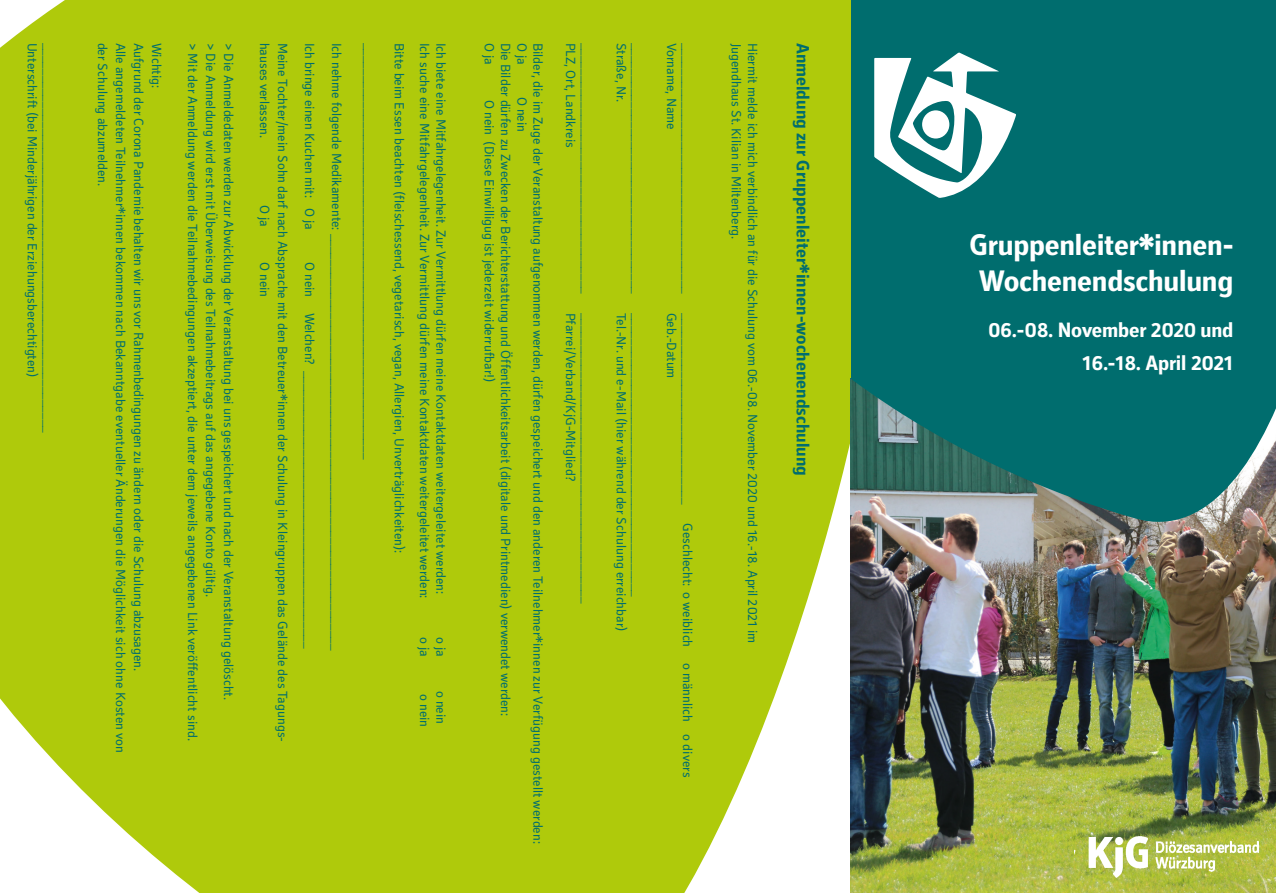
<style>
.page{position:relative;width:1276px;height:893px;background:#fff}
.page>*{position:absolute;margin:0;border:0;box-sizing:border-box;transform-origin:0 0}
.t1{font:700 30px "Secca Kj G";letter-spacing:-.01em;color:#fff}
.t2{font:700 21px "Secca Kj G";letter-spacing:-.01em;color:#fff}
.t3{font:700 18px "Secca Kj G";color:#006d6e}
.t4{font:13.5px "Secca Kj G";color:#006d6e}
</style>
<div class="page">
<div style="left:0;top:0;width:820px;height:893px;background:#afca0b"></div>
<img style="left:850px;top:560px;width:426px;height:333px">
<svg style="left:613px;top:0;width:663px;height:560px;background:#318161"></svg>
<svg style="left:874px;top:52px;width:142px;height:146px"></svg>
<img style="left:1075px;top:831px;width:183px;height:46px">
<div style="left:608px;top:0;width:242px;height:378px;background:#afca0b"></div>
<p class="t4" style="left:40px;top:43px;width:337px;rotate:90deg">Unterschrift (bei Minderjährigen der Erziehungsberechtigten)</p>
<p class="t4" style="left:56px;top:43px;width:392px;rotate:90deg">___________________________________________________________</p>
<p class="t4" style="left:110px;top:43px;width:145px;rotate:90deg">der Schulung abzumelden.</p>
<p class="t4" style="left:128px;top:43px;width:712px;rotate:90deg">Alle angemeldeten Teilnehmer*innen bekommen nach Bekanntgabe eventueller Änderungen die Möglichkeit sich ohne Kosten von</p>
<p class="t4" style="left:146px;top:43px;width:630px;rotate:90deg">Aufgrund der Corona Pandemie behalten wir uns vor Rahmenbedingungen zu ändern oder die Schulung abzusagen.</p>
<p class="t4" style="left:164px;top:43px;width:47px;rotate:90deg">Wichtig:</p>
<p class="t4" style="left:200px;top:43px;width:700px;rotate:90deg">&gt; Mit der Anmeldung werden die Teilnahmebedingungen akzeptiert, die unter dem jeweils angegebenen Link veröffentlicht sind.</p>
<p class="t4" style="left:218px;top:43px;width:556px;rotate:90deg">&gt; Die Anmeldung wird erst mit Überweisung des Teilnahmebeitrags auf das angegebene Konto gültig.</p>
<p class="t4" style="left:236px;top:43px;width:659px;rotate:90deg">&gt; Die Anmeldedaten werden zur Abwicklung der Veranstaltung bei uns gespeichert und nach der Veranstaltung gelöscht.</p>
<p class="t4" style="left:272px;top:43px;width:97px;rotate:90deg">hauses verlassen.</p>
<p class="t4" style="left:290px;top:43px;width:701px;rotate:90deg">Meine Tochter/mein Sohn darf nach Absprache mit den Betreuer*innen der Schulung in Kleingruppen das Gelände des Tagungs-</p>
<p class="t4" style="left:272px;top:205px;width:23px;rotate:90deg">O ja</p>
<p class="t4" style="left:272px;top:262px;width:37px;rotate:90deg">O nein</p>
<p class="t4" style="left:317px;top:43px;width:157px;rotate:90deg">Ich bringe einen Kuchen mit:</p>
<p class="t4" style="left:344px;top:43px;width:609px;rotate:90deg">Ich nehme folgende Medikamente: _______________________________________________________________</p>
<p class="t4" style="left:377px;top:43px;width:418px;rotate:90deg">_______________________________________________________________</p>
<p class="t4" style="left:407px;top:43px;width:512px;rotate:90deg">Bitte beim Essen beachten (fleischessend, vegetarisch, vegan, Allergien, Unverträglichkeiten):</p>
<p class="t4" style="left:317px;top:208px;width:23px;rotate:90deg">O ja</p>
<p class="t4" style="left:317px;top:262px;width:388px;rotate:90deg">O nein Welchen? __________________________________________</p>
<p class="t4" style="left:432px;top:43px;width:557px;rotate:90deg">Ich suche eine Mitfahrgelegenheit. Zur Vermittlung dürfen meine Kontaktdaten weitergeleitet werden:</p>
<p class="t4" style="left:432px;top:637px;width:21px;rotate:90deg">o ja</p>
<p class="t4" style="left:432px;top:694px;width:35px;rotate:90deg">o nein</p>
<p class="t4" style="left:448px;top:43px;width:553px;rotate:90deg">Ich biete eine Mitfahrgelegenheit. Zur Vermittlung dürfen meine Kontaktdaten weitergeleitet werden:</p>
<p class="t4" style="left:448px;top:637px;width:21px;rotate:90deg">o ja</p>
<p class="t4" style="left:448px;top:691px;width:35px;rotate:90deg">o nein</p>
<p class="t4" style="left:497px;top:43px;width:23px;rotate:90deg">O ja</p>
<p class="t4" style="left:497px;top:100px;width:284px;rotate:90deg">O nein (Diese Einwilligug ist jederzeit widerrufbar!)</p>
<p class="t4" style="left:529px;top:43px;width:23px;rotate:90deg">O ja</p>
<p class="t4" style="left:546px;top:43px;width:803px;rotate:90deg">Bilder, die im Zuge der Veranstaltung aufgenommen werden, dürfen gespeichert und den anderen Teilnehmer*innen zur Verfügung gestellt werden:</p>
<p class="t4" style="left:513px;top:43px;width:675px;rotate:90deg">Die Bilder dürfen zu Zwecken der Berichterstattung und Öffentlichkeitsarbeit (digitale und Printmedien) verwendet werden:</p>
<p class="t4" style="left:529px;top:97px;width:37px;rotate:90deg">O nein</p>
<p class="t4" style="left:594px;top:43px;width:253px;rotate:90deg">______________________________________</p>
<p class="t4" style="left:594px;top:313px;width:293px;rotate:90deg">____________________________________________</p>
<p class="t4" style="left:578px;top:43px;width:107px;rotate:90deg">PLZ, Ort, Landkreis</p>
<p class="t4" style="left:578px;top:313px;width:169px;rotate:90deg">Pfarrei/Verband/KjG-Mitglied?</p>
<p class="t4" style="left:645px;top:43px;width:253px;rotate:90deg">______________________________________</p>
<p class="t4" style="left:645px;top:313px;width:286px;rotate:90deg">___________________________________________</p>
<p class="t4" style="left:629px;top:43px;width:61px;rotate:90deg">Straße, Nr.</p>
<p class="t4" style="left:629px;top:313px;width:320px;rotate:90deg">Tel.-Nr. und e-Mail (hier während der Schulung erreichbar)</p>
<p class="t4" style="left:695px;top:43px;width:253px;rotate:90deg">______________________________________</p>
<p class="t4" style="left:744px;top:43px;width:198px;rotate:90deg">Jugendhaus St. Kilian in Miltenberg.</p>
<p class="t4" style="left:760px;top:43px;width:602px;rotate:90deg">Hiermit melde ich mich verbindlich an für die Schulung vom 06.-08. November 2020 und 16.-18. April 2021 im</p>
<p class="t3" style="left:813px;top:43px;width:435px;rotate:90deg">Anmeldung zur Gruppenleiter*innen-wochenendschulung</p>
<p class="t4" style="left:679px;top:43px;width:89px;rotate:90deg">Vorname, Name</p>
<p class="t4" style="left:695px;top:313px;width:193px;rotate:90deg">_____________________________</p>
<p class="t4" style="left:679px;top:313px;width:68px;rotate:90deg">Geb.-Datum</p>
<p class="t4" style="left:695px;top:523px;width:256px;rotate:90deg">Geschlecht: o weiblich o männlich o divers</p>
<p class="t1" style="left:969px;top:228px;width:265px">Gruppenleiter*innen-</p>
<p class="t1" style="left:978px;top:264px;width:256px">Wochenendschulung</p>
<p class="t2" style="left:988px;top:318px;width:246px">06.-08. November 2020 und</p>
<p class="t2" style="left:1082px;top:351px;width:152px">16.-18. April 2021</p>
</div>
